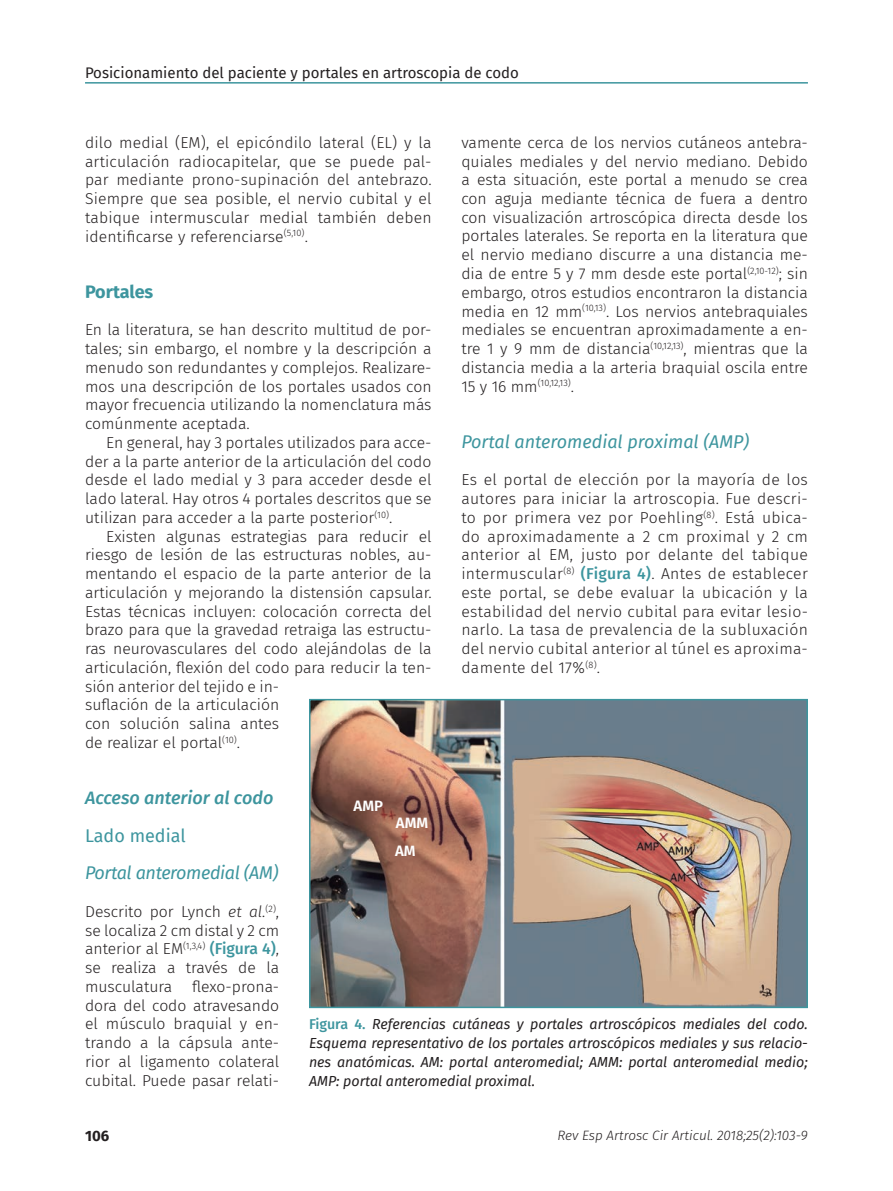
<style>
.page{position:relative;width:893px;height:1191px;background:#fff}
.page>*{position:absolute;margin:0;border:0;box-sizing:border-box;transform-origin:0 0}
.t1{font:italic 18px "Fira Sans";color:#3d959e}
.t2{font:italic 18px "Fira Sans";letter-spacing:-.02em;color:#3d959e}
.t3{font:italic 500 18px "Fira Sans";color:#3d959e}
.t4{font:18px "Fira Sans";color:#3d959e}
.t5{font:700 18px "Fira Sans";letter-spacing:-.005em;color:#3d959e}
.t6{font:300 15.75px/18.8px "Fira Sans";color:#231f20;text-align:justify}
.t7{font:15px "Fira Sans";color:#231f20}
.t8{font:600 15px/27.5px "Fira Sans";color:#fff}
.t9{font:700 15px "Fira Sans";color:#231f20}
.t10{font:italic 14.25px/18.8px "Fira Sans";color:#231f20;text-align:justify}
.t11{font:italic 300 13.5px "Fira Sans";color:#231f20}
.t12{font:300 9.15px "Fira Sans";color:#231f20}
.s1{font-style:italic}
.s2{font-weight:500;color:#3d959e}
.s3{font-size:15.75px}
.s4{font-weight:500;font-style:normal;color:#3d959e}
</style>
<div class="page">
<hr style="left:85px;top:82px;width:723px;height:2px;background:#3d959e">
<img style="left:312px;top:702px;width:493px;height:303px">
<div style="left:309px;top:699px;width:499px;height:309px;border:2px solid #3d959e"></div>
<p class="t7" style="left:85px;top:61px;width:435px">Posicionamiento del paciente y portales en artroscopia de codo</p>
<p class="t6" style="left:85px;top:133px;width:348px">dilo medial (EM), el epicóndilo lateral (EL) y la articulación radiocapitelar, que se puede pal&shy;par mediante prono-supinación del antebrazo.<br>Siempre que sea posible, el nervio cubital y el tabique intermuscular medial también deben identificarse y referenciarse<sup>(5,10)</sup>.</p>
<p class="t5" style="left:85px;top:276px;width:70px">Portales</p>
<p class="t6" style="left:85px;top:320px;width:348px">En la literatura, se han descrito multitud de por&shy;tales; sin embargo, el nombre y la descripción a menudo son redundantes y complejos. Realizare&shy;mos una descripción de los portales usados con mayor frecuencia utilizando la nomenclatura más comúnmente aceptada.</p>
<p class="t6" style="left:85px;top:433px;width:348px;text-indent:21px">En general, hay 3 portales utilizados para acce&shy;der a la parte anterior de la articulación del codo desde el lado medial y 3 para acceder desde el lado lateral. Hay otros 4 portales descritos que se utilizan para acceder a la parte posterior<sup>(10)</sup>.</p>
<p class="t6" style="left:85px;top:527px;width:348px;text-align:left;text-indent:21px">Existen algunas estrategias para reducir el riesgo de lesión de las estructuras nobles, au&shy;mentando el espacio de la parte anterior de la articulación y mejorando la distensión capsular.<br>Estas técnicas incluyen: colocación correcta del brazo para que la gravedad retraiga las estructu&shy;ras neurovasculares del codo alejándolas de la articulación, flexión del codo para reducir la ten&shy;sión anterior del tejido e in-<br>suflación de la articulación<br>con solución salina antes<br>de realizar el portal<sup>(10)</sup>.</p>
<p class="t3" style="left:85px;top:783px;width:190px">Acceso anterior al codo</p>
<p class="t4" style="left:85px;top:822px;width:102px">Lado medial</p>
<p class="t2" style="left:85px;top:859px;width:195px">Portal anteromedial (AM)</p>
<p class="t6" style="left:85px;top:902px;width:196px">Descrito por Lynch <span class="s1">et al.</span><sup>(2)</sup>, se localiza 2 cm distal y 2 cm anterior al EM<sup>(1,3,4)</sup> <span class="s2">(Figura 4)</span>, se realiza a través de la musculatura</p>
<p class="t6" style="left:461px;top:133px;width:348px">vamente cerca de los nervios cutáneos antebra&shy;quiales mediales y del nervio mediano. Debido a esta situación, este portal a menudo se crea con aguja mediante técnica de fuera a dentro con visualización artroscópica directa desde los portales laterales. Se reporta en la literatura que el nervio mediano discurre a una distancia me&shy;dia de entre 5 y 7 mm desde este portal<sup>(2,10-12)</sup>; sin embargo, otros estudios encontraron la distancia media en 12 mm<sup>(10,13)</sup>. Los nervios antebraquiales mediales se encuentran aproximadamente a en&shy;tre 1 y 9 mm de distancia<sup>(10,12,13)</sup>, mientras que la distancia media a la arteria braquial oscila entre</p>
<p class="t12" style="left:461px;top:377px;width:114px"><span class="s3">15 y 16 mm</span>(10,12,13)<span class="s3">.</span></p>
<p class="t1" style="left:461px;top:428px;width:289px">Portal anteromedial proximal (AMP)</p>
<p class="t6" style="left:461px;top:470px;width:348px">Es el portal de elección por la mayoría de los autores para iniciar la artroscopia. Fue descri&shy;to por primera vez por Poehling<sup>(8)</sup>. Está ubica&shy;do aproximadamente a 2 cm proximal y 2 cm anterior al EM, justo por delante del tabique intermuscular<sup>(8)</sup> <span class="s2">(Figura 4)</span>. Antes de establecer este portal, se debe evaluar la ubicación y la estabilidad del nervio cubital para evitar lesio&shy;narlo. La tasa de prevalencia de la subluxación del nervio cubital anterior al túnel es aproxima&shy;damente del 17%<sup>(8)</sup>.</p>
<p class="t8" style="left:354px;top:791px;width:31px">AMP</p>
<p class="t8" style="left:395px;top:808px;width:35px">AMM<br>AM</p>
<p class="t6" style="left:85px;top:977px;width:196px;text-indent:107px">flexo-prona&shy;dora del codo atravesando el músculo braquial y en&shy;trando a la cápsula ante&shy;rior al ligamento colateral cubital. Puede pasar relati-</p>
<p class="t10" style="left:309px;top:1014px;width:500px"><span class="s4">Figura 4.</span> Referencias cutáneas y portales artroscópicos mediales del codo.<br>Esquema representativo de los portales artroscópicos mediales y sus relacio&shy;nes anatómicas. AM: portal anteromedial; AMM: portal anteromedial medio; AMP: portal anteromedial proximal.</p>
<p class="t9" style="left:85px;top:1123px;width:26px">106</p>
<p class="t11" style="left:557px;top:1125px;width:252px">Rev Esp Artrosc Cir Articul. 2018;25(2):103-9</p>
</div>
